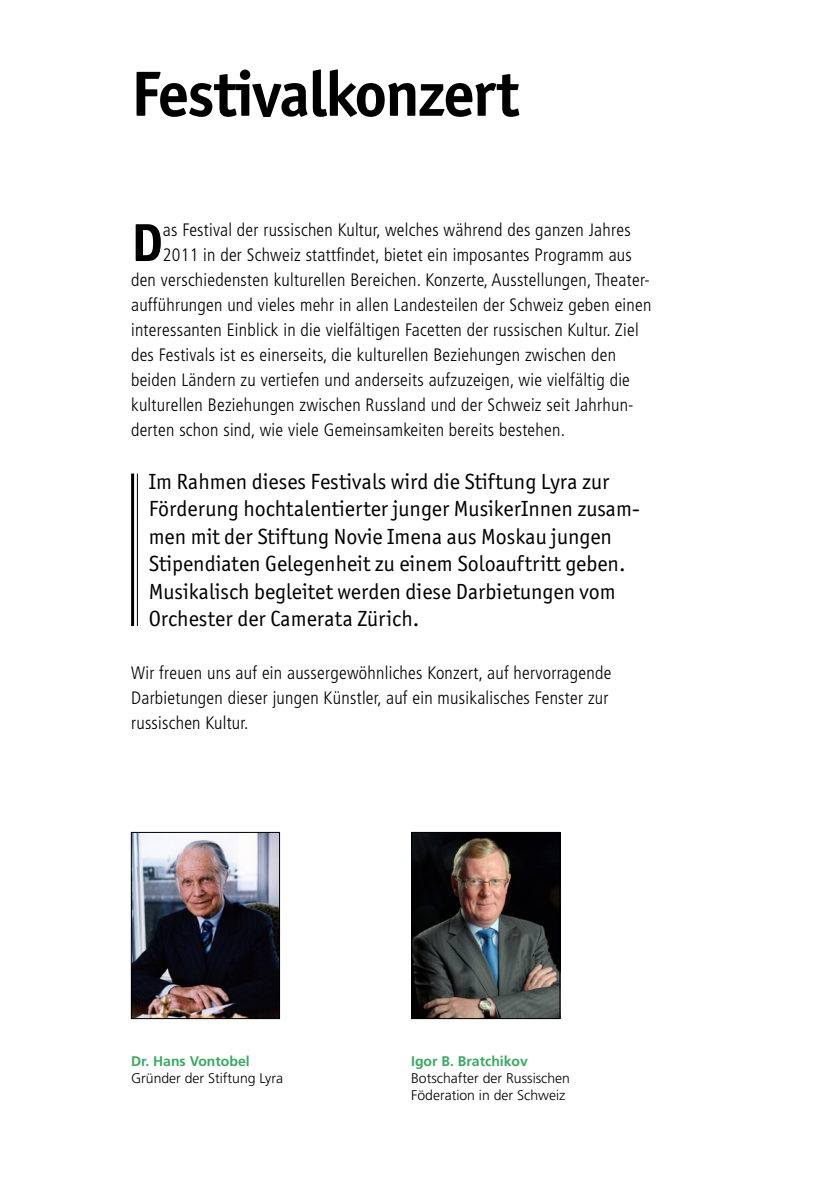
<style>
.page{position:relative;width:840px;height:1191px;background:#fff}
.page>*{position:absolute;margin:0;border:0;box-sizing:border-box;transform-origin:0 0}
.t1{font:700 64px "Officina Sans ITC Std";letter-spacing:-.025em;color:#000}
.t2{font:700 53.6px "Officina Sans ITC Std";color:#000}
.t3{font:22px/27.6px "Officina Sans ITC Std";color:#000}
.t4{font:300 condensed 18px/25px "Frutiger";letter-spacing:.015em;color:#000}
.t5{font:300 14px/17px "Frutiger";color:#000}
.t6{font:700 14px "Frutiger CE";color:#39a962}
</style>
<div class="page">
<hr style="left:131px;top:473px;width:3px;height:153px;background:#000">
<hr style="left:137px;top:473px;width:1px;height:153px;background:#000">
<img style="left:133px;top:834px;width:144px;height:182px">
<div style="left:131px;top:832px;width:148px;height:186px;border:1px solid #000"></div>
<img style="left:413px;top:834px;width:145px;height:182px">
<div style="left:411px;top:832px;width:149px;height:186px;border:1px solid #000"></div>
<h1 class="t1" style="left:131px;top:54px;width:390px">Festivalkonzert</h1>
<h2 class="t2" style="left:131px;top:209px;width:33px">D</h2>
<p class="t4" style="left:163px;top:217px;width:469px">as Festival der russischen Kultur, welches während des ganzen Jahres</p>
<p class="t4" style="left:163px;top:242px;width:470px">2011 in der Schweiz stattfindet, bietet ein imposantes Programm aus</p>
<p class="t4" style="left:131px;top:267px;width:520px">den verschiedensten kulturellen Bereichen. Konzerte, Ausstellungen, Theater-</p>
<p class="t4" style="left:131px;top:292px;width:521px">aufführungen und vieles mehr in allen Landesteilen der Schweiz geben einen</p>
<p class="t4" style="left:131px;top:317px;width:509px">interessanten Einblick in die vielfältigen Facetten der russischen Kultur. Ziel</p>
<p class="t4" style="left:131px;top:342px;width:486px">des Festivals ist es einerseits, die kulturellen Beziehungen zwischen den</p>
<p class="t4" style="left:131px;top:367px;width:500px">beiden Ländern zu vertiefen und anderseits aufzuzeigen, wie vielfältig die</p>
<p class="t4" style="left:131px;top:392px;width:503px">kulturellen Beziehungen zwischen Russland und der Schweiz seit Jahrhun-</p>
<p class="t4" style="left:131px;top:418px;width:435px">derten schon sind, wie viele Gemeinsamkeiten bereits bestehen.</p>
<p class="t3" style="left:149px;top:467px;width:492px">Im Rahmen dieses Festivals wird die Stiftung Lyra zur Förderung hochtalentierter junger MusikerInnen zusam&shy;men mit der Stiftung Novie Imena aus Moskau jungen Stipendiaten Gelegenheit zu einem Soloauftritt geben.<br>Musikalisch begleitet werden diese Darbietungen vom Orchester der Camerata Zürich.</p>
<p class="t4" style="left:131px;top:660px;width:481px">Wir freuen uns auf ein aussergewöhnliches Konzert, auf hervorragende<br>Darbietungen dieser jungen Künstler, auf ein musikalisches Fenster zur russischen Kultur.</p>
<p class="t6" style="left:131px;top:1052px;width:120px">Dr. Hans Vontobel</p>
<p class="t5" style="left:131px;top:1069px;width:153px">Gründer der Stiftung Lyra</p>
<p class="t6" style="left:411px;top:1052px;width:118px">Igor B. Bratchikov</p>
<p class="t5" style="left:411px;top:1069px;width:160px">Botschafter der Russischen<br>Föderation in der Schweiz</p>
</div>
